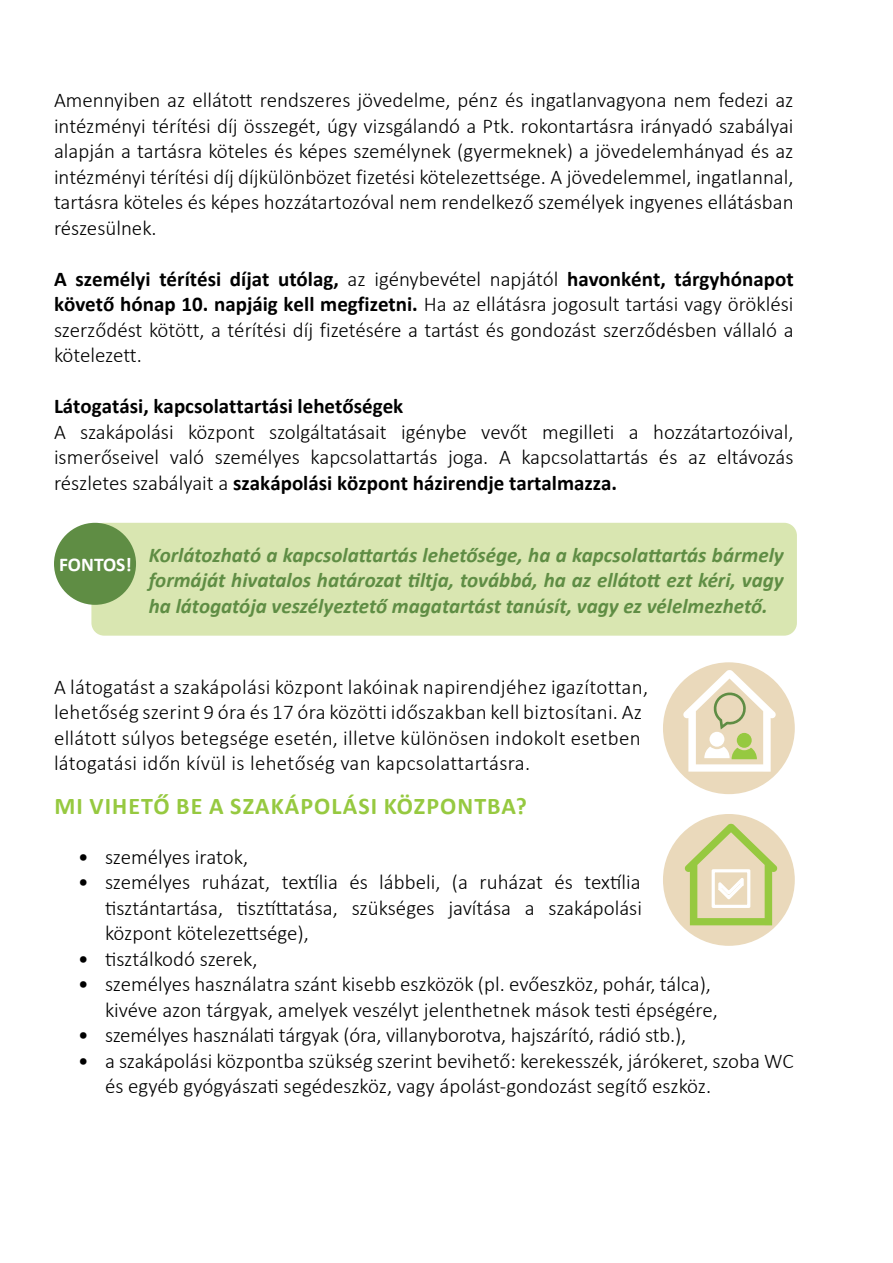
<style>
.page{position:relative;width:893px;height:1263px;background:#fff}
.page>*{position:absolute;margin:0;border:0;box-sizing:border-box;transform-origin:0 0}
.t1{font:700 24px "Calibri";letter-spacing:.045em;color:#96c940}
.t2{font:300 21px/25.5px "Calibri";color:#000;text-align:justify}
.t3{font:italic 700 21px/25.5px "Calibri";color:#5f8d44;text-align:justify}
.t4{font:700 21px "Calibri";color:#000}
.t5{font:700 19.5px "Calibri";color:#fff}
.s1{font-weight:700}
.s2{font-weight:400}
</style>
<div class="page">
<div style="left:91px;top:523px;width:706px;height:113px;background:#d9e6b1;border-radius:13px"></div>
<div style="left:54px;top:523px;width:82px;height:82px;background:#5f8d44;border-radius:50%"></div>
<div style="left:663px;top:662px;width:132px;height:132px;background:#ead9bb;border-radius:50%"></div>
<svg style="left:683px;top:670px;width:93px;height:102px"></svg>
<div style="left:663px;top:814px;width:132px;height:132px;background:#ead9bb;border-radius:50%"></div>
<svg style="left:684px;top:824px;width:93px;height:101px"></svg>
<p class="t2" style="left:54px;top:88px;width:741px">Amennyiben az ellátott rendszeres jövedelme, pénz és ingatlanvagyona nem fedezi az intézményi térítési díj összegét, úgy vizsgálandó a Ptk. rokontartásra irányadó szabályai alapján a tartásra köteles és képes személynek (gyermeknek) a jövedelemhányad és az intézményi térítési díj díjkülönbözet fizetési kötelezettsége. A jövedelemmel, ingatlannal, tartásra köteles és képes hozzátartozóval nem rendelkező személyek ingyenes ellátásban részesülnek.</p>
<p class="t2" style="left:54px;top:266px;width:741px"><span class="s1">A személyi térítési díjat utólag,</span> az igénybevétel napjától <span class="s1">havonként, tárgyhónapot követő hónap 10. napjáig kell megfizetni.</span> Ha az ellátásra jogosult tartási vagy öröklési szerződést kötött, a térítési díj fizetésére a tartást és gondozást szerződésben vállaló a kötelezett.</p>
<p class="t4" style="left:54px;top:392px;width:351px">Látogatási, kapcsolattartási lehetőségek</p>
<p class="t2" style="left:54px;top:419px;width:741px">A szakápolási központ szolgáltatásait igénybe vevőt megilleti a hozzátartozóival, ismerőseivel való személyes kapcsolattartás joga. A kapcsolattartás és az eltávozás részletes szabályait a <span class="s1">szakápolási központ házirendje tartalmazza.</span></p>
<p class="t5" style="left:59px;top:550px;width:74px">FONTOS!</p>
<p class="t3" style="left:149px;top:541px;width:636px">Korlátozható a kapcsolattartás lehetősége, ha a kapcsolattartás bármely formáját hivatalos határozat tiltja, továbbá, ha az ellátott ezt kéri, vagy ha látogatója veszélyeztető magatartást tanúsít, vagy ez vélelmezhető.</p>
<p class="t2" style="left:54px;top:674px;width:596px;text-align:left">A látogatást a szakápolási központ lakóinak napirendjéhez igazítottan, lehetőség szerint 9 óra és 17 óra közötti időszakban kell biztosítani. Az ellátott súlyos betegsége esetén, illetve különösen indokolt esetben látogatási időn kívül is lehetőség van kapcsolattartásra.</p>
<p class="t1" style="left:54px;top:789px;width:474px">MI VIHETŐ BE A SZAKÁPOLÁSI KÖZPONTBA?</p>
<p class="t2" style="left:78px;top:844px;width:172px"><span class="s2">•</span> személyes iratok,</p>
<p class="t2" style="left:105px;top:869px;width:539px;text-indent:-27px"><span class="s2">•</span> személyes ruházat, textília és lábbeli, (a ruházat és textília tisztántartása, tisztíttatása, szükséges javítása a szakápolási központ kötelezettsége),</p>
<p class="t2" style="left:78px;top:945px;width:181px"><span class="s2">•</span> tisztálkodó szerek,</p>
<p class="t2" style="left:105px;top:971px;width:614px;text-indent:-27px"><span class="s2">•</span> személyes használatra szánt kisebb eszközök (pl. evőeszköz, pohár, tálca), kivéve azon tárgyak, amelyek veszélyt jelenthetnek mások testi épségére,</p>
<p class="t2" style="left:78px;top:1022px;width:610px"><span class="s2">•</span> személyes használati tárgyak (óra, villanyborotva, hajszárító, rádió stb.),</p>
<p class="t2" style="left:105px;top:1047px;width:690px;text-indent:-27px"><span class="s2">•</span> a szakápolási központba szükség szerint bevihető: kerekesszék, járókeret, szoba WC és egyéb gyógyászati segédeszköz, vagy ápolást-gondozást segítő eszköz.</p>
</div>
